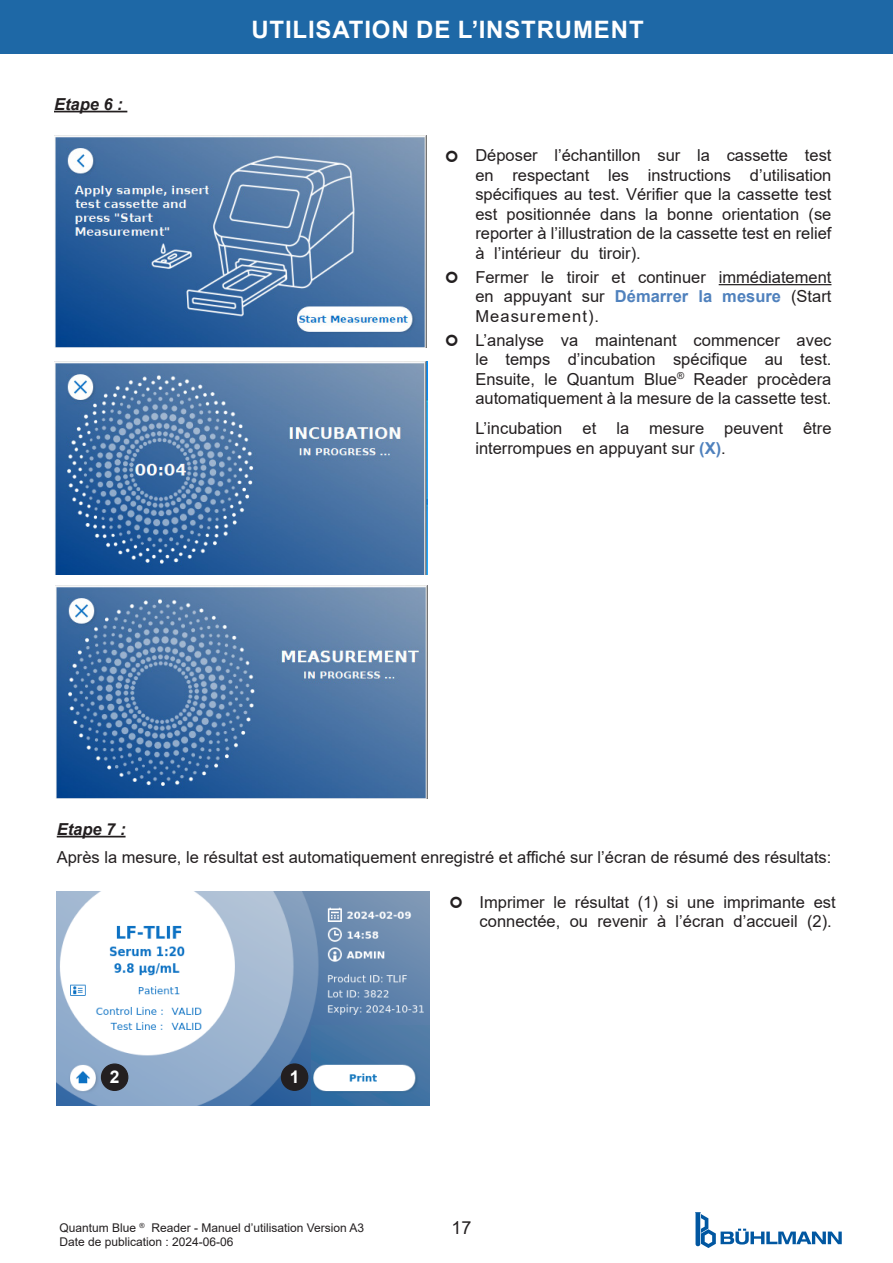
<style>
.page{position:relative;width:893px;height:1263px;background:#fff}
.page>*{position:absolute;margin:0;border:0;box-sizing:border-box;transform-origin:0 0}
.t1{font:700 24px "Arial";letter-spacing:.035em;color:#fff}
.t2{font:18px "Arial";color:#231f20}
.t3{font:700 17.4px "Arial";color:#fff}
.t4{font:16.5px/19.5px "Arial";color:#231f20}
.t5{font:italic 700 16.5px "Arial";color:#231f20}
.t6{font:12px "Arial";color:#231f20}
.s1{font-weight:700;color:#4f81bd}
</style>
<div class="page">
<div style="left:0;top:0;width:893px;height:53px;background:#1e68a6"></div>
<svg style="left:695px;top:1212px;width:147px;height:36px"></svg>
<hr style="left:57px;top:836px;width:69px;height:1px;background:#231f20">
<hr style="left:719px;top:284px;width:112px;height:1px;background:#231f20">
<img style="left:55px;top:362px;width:372px;height:212px">
<img style="left:56px;top:586px;width:371px;height:212px">
<hr style="left:54px;top:111px;width:73px;height:1px;background:#231f20">
<img style="left:55px;top:135px;width:371px;height:213px">
<img style="left:57px;top:891px;width:373px;height:215px">
<div style="left:281px;top:1064px;width:27px;height:26px;background:#231f20;border-radius:50%"></div>
<div style="left:281px;top:1063px;width:27px;height:28px;border:1px solid #231f20;border-radius:50%"></div>
<div style="left:101px;top:1064px;width:27px;height:26px;background:#231f20;border-radius:50%"></div>
<div style="left:101px;top:1063px;width:27px;height:28px;border:1px solid #231f20;border-radius:50%"></div>
<img style="left:311px;top:1026px;width:119px;height:80px">
<p class="t5" style="left:54px;top:93px;width:70px">Etape 6 :</p>
<h1 class="t1" style="left:251px;top:12px;width:394px">UTILISATION DE L’INSTRUMENT</h1>
<p class="t4" style="left:475px;top:146px;width:358px;text-align:justify">Déposer l’échantillon sur la cassette test en respectant les instructions d’utilisation spécifiques au test. Vérifier que la cassette test est positionnée dans la bonne orientation (se reporter à l’illustration de la cassette test en relief à l’intérieur du tiroir).</p>
<p class="t4" style="left:475px;top:267px;width:358px;text-align:justify">Fermer le tiroir et continuer immédiatement en appuyant sur <span class="s1">Démarrer la mesure</span> (Start Measurement).</p>
<p class="t4" style="left:475px;top:330px;width:358px">L’analyse va maintenant commencer avec le temps d’incubation spécifique au test.<br>Ensuite, le Quantum Blue<sup>®</sup> Reader procèdera automatiquement à la mesure de la cassette test.</p>
<p class="t4" style="left:475px;top:418px;width:358px">L’incubation et la mesure peuvent être interrompues en appuyant sur <span class="s1">(X)</span>.</p>
<p class="t5" style="left:57px;top:818px;width:70px">Etape 7 :</p>
<p class="t4" style="left:57px;top:847px;width:776px">Après la mesure, le résultat est automatiquement enregistré et affiché sur l’écran de résumé des résultats:</p>
<p class="t4" style="left:480px;top:892px;width:358px">Imprimer le résultat (1) si une imprimante est connectée, ou revenir à l’écran d’accueil (2).</p>
<p class="t3" style="left:110px;top:1065px;width:11px">2</p>
<p class="t3" style="left:290px;top:1065px;width:11px">1</p>
<p class="t6" style="left:60px;top:1219px;width:306px">Quantum Blue <sup>®</sup> Reader - Manuel d’utilisation Version A3</p>
<p class="t2" style="left:451px;top:1215px;width:22px">17</p>
<p class="t6" style="left:60px;top:1234px;width:176px">Date de publication : 2024-06-06</p>
</div>
